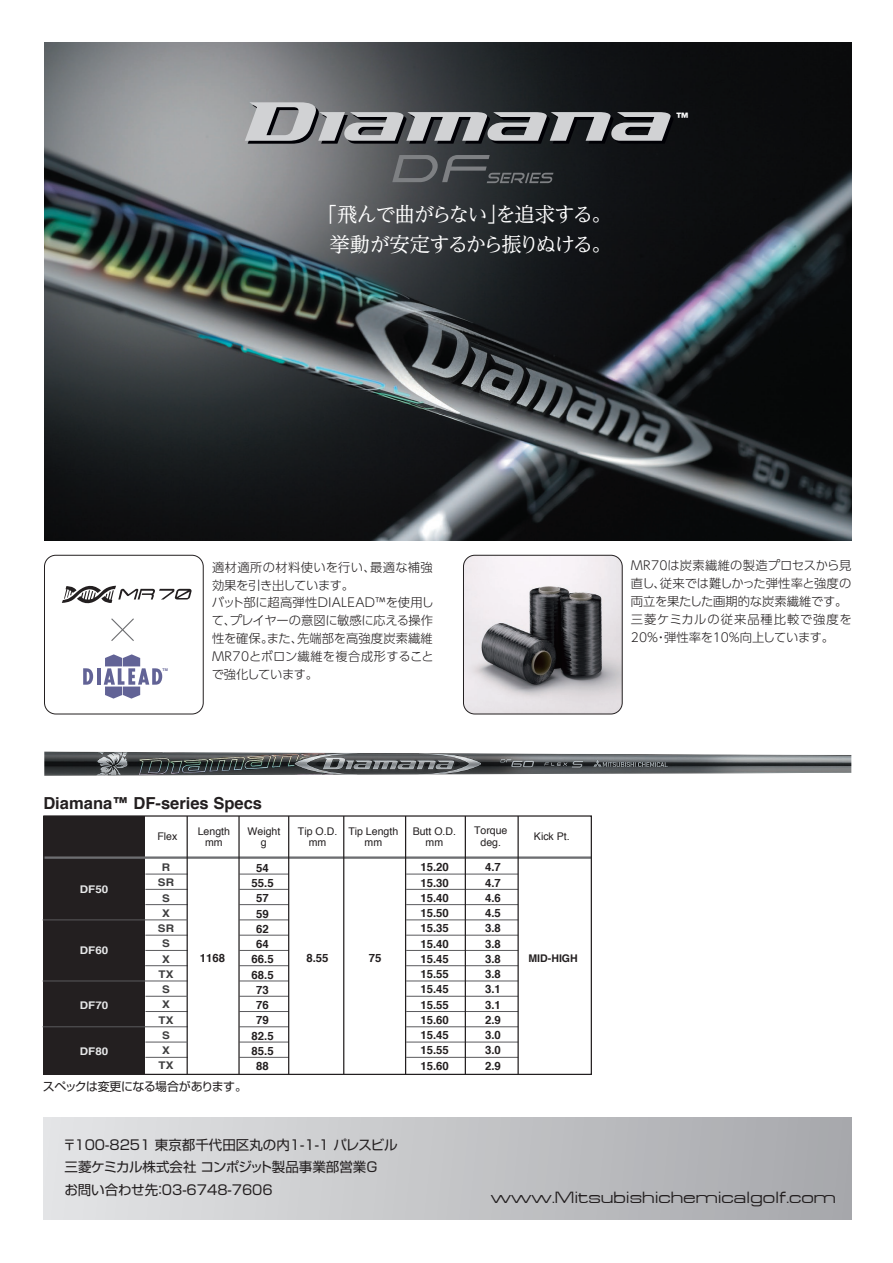
<style>
.page{position:relative;width:893px;height:1263px;background:#fff}
.page>*{position:absolute;margin:0;border:0;box-sizing:border-box;transform-origin:0 0}
.t1{font:20.4px/30.2px "UD Reimin Pro";letter-spacing:-.075em;color:#fff;text-align:right}
.t2{font:16.5px "Federation";color:#231f20}
.t3{font:700 16.5px "Helvetica";color:#231f20}
.t4{font:700 14.4px "Helvetica";color:#fff}
.t5{font:13.5px/22.5px "Shin Go Pro";color:#231f20}
.t6{font:300 12.3px/17.9px "UD Shin Go Pro";color:#231f20}
.t7{font:12px "Shin Go Pro";letter-spacing:-.05em;color:#231f20}
.t8{font:700 11.4px/15.3px "Helvetica";color:#231f20;text-align:justify}
.t9{font:10.5px/11.2px "Helvetica";color:#231f20;text-align:center}
.t10{font:700 10.5px/15.3px "Helvetica";color:#3e3e3f;text-align:center;scale:1.1 1}
.t11{font:700 10.5px "Helvetica";color:#e7e8e9;scale:1.1 1}
.t12{font:700 10.5px "Helvetica";color:#231f20}
.t13{font:700 3.75px "Helvetica";color:#626396}
</style>
<div class="page">
<img style="left:44px;top:43px;width:807px;height:498px">
<div style="left:44px;top:1117px;width:808px;height:102px;background:linear-gradient(to right,#e3e4e6,#a6a7ab)"></div>
<img style="left:44px;top:751px;width:807px;height:25px">
<svg style="left:245px;top:102px;width:431px;height:42px;background:#747678"></svg>
<svg style="left:392px;top:155px;width:161px;height:28px;background:#44474a"></svg>
<div style="left:43px;top:816px;width:102px;height:259px;background:#231f20"></div>
<hr style="left:43px;top:856px;width:548px;height:3px;background:#6d6e71">
<div style="left:43px;top:815px;width:549px;height:260px;border:1px solid #231f20"></div>
<hr style="left:406px;top:874px;width:112px;height:1px;background:#5a5a5d">
<hr style="left:406px;top:889px;width:112px;height:1px;background:#5a5a5d">
<hr style="left:406px;top:904px;width:112px;height:1px;background:#5a5a5d">
<hr style="left:406px;top:919px;width:112px;height:1px;background:#5a5a5d">
<hr style="left:406px;top:935px;width:112px;height:1px;background:#5a5a5d">
<hr style="left:406px;top:950px;width:112px;height:1px;background:#5a5a5d">
<hr style="left:406px;top:965px;width:112px;height:1px;background:#5a5a5d">
<hr style="left:406px;top:981px;width:112px;height:1px;background:#5a5a5d">
<hr style="left:406px;top:996px;width:112px;height:1px;background:#5a5a5d">
<hr style="left:406px;top:1011px;width:112px;height:1px;background:#5a5a5d">
<hr style="left:240px;top:874px;width:49px;height:1px;background:#5a5a5d">
<hr style="left:240px;top:889px;width:49px;height:1px;background:#5a5a5d">
<hr style="left:240px;top:904px;width:49px;height:1px;background:#5a5a5d">
<hr style="left:240px;top:919px;width:49px;height:1px;background:#5a5a5d">
<hr style="left:240px;top:935px;width:49px;height:1px;background:#5a5a5d">
<hr style="left:240px;top:950px;width:49px;height:1px;background:#5a5a5d">
<hr style="left:240px;top:965px;width:49px;height:1px;background:#5a5a5d">
<hr style="left:240px;top:981px;width:49px;height:1px;background:#5a5a5d">
<hr style="left:240px;top:996px;width:49px;height:1px;background:#5a5a5d">
<hr style="left:240px;top:1011px;width:49px;height:1px;background:#5a5a5d">
<hr style="left:145px;top:874px;width:43px;height:1px;background:#5a5a5d">
<hr style="left:145px;top:889px;width:43px;height:1px;background:#5a5a5d">
<hr style="left:145px;top:904px;width:43px;height:1px;background:#5a5a5d">
<hr style="left:145px;top:935px;width:43px;height:1px;background:#5a5a5d">
<hr style="left:145px;top:950px;width:43px;height:1px;background:#5a5a5d">
<hr style="left:145px;top:965px;width:43px;height:1px;background:#5a5a5d">
<hr style="left:43px;top:981px;width:145px;height:1px;background:#5a5a5d">
<hr style="left:145px;top:1011px;width:43px;height:1px;background:#5a5a5d">
<hr style="left:406px;top:1026px;width:112px;height:1px;background:#5a5a5d">
<hr style="left:406px;top:1042px;width:112px;height:1px;background:#5a5a5d">
<hr style="left:240px;top:1026px;width:49px;height:1px;background:#5a5a5d">
<hr style="left:240px;top:1042px;width:49px;height:1px;background:#5a5a5d">
<hr style="left:43px;top:1026px;width:145px;height:1px;background:#5a5a5d">
<hr style="left:406px;top:1057px;width:112px;height:1px;background:#5a5a5d">
<hr style="left:240px;top:1057px;width:49px;height:1px;background:#5a5a5d">
<hr style="left:145px;top:1057px;width:43px;height:1px;background:#5a5a5d">
<hr style="left:187px;top:816px;width:1px;height:258px;background:#231f20">
<hr style="left:238px;top:816px;width:2px;height:258px;background:#231f20">
<hr style="left:288px;top:816px;width:1px;height:258px;background:#231f20">
<hr style="left:343px;top:816px;width:1px;height:258px;background:#231f20">
<hr style="left:405px;top:816px;width:1px;height:258px;background:#231f20">
<hr style="left:465px;top:816px;width:1px;height:258px;background:#231f20">
<hr style="left:517px;top:816px;width:2px;height:258px;background:#231f20">
<hr style="left:145px;top:1042px;width:43px;height:1px;background:#5a5a5d">
<hr style="left:145px;top:996px;width:43px;height:1px;background:#5a5a5d">
<hr style="left:43px;top:919px;width:145px;height:1px;background:#5a5a5d">
<div style="left:44px;top:555px;width:160px;height:159px;border:1px solid #231f20;border-radius:11px"></div>
<img style="left:463px;top:555px;width:159px;height:159px">
<div style="left:463px;top:555px;width:160px;height:159px;border:1px solid #231f20;border-radius:11px"></div>
<svg style="left:62px;top:585px;width:130px;height:19px"></svg>
<hr style="left:97px;top:668px;width:4px;height:17px;background:#626396">
<svg style="left:83px;top:668px;width:10px;height:17px"></svg>
<svg style="left:104px;top:654px;width:58px;height:45px"></svg>
<svg style="left:111px;top:618px;width:23px;height:23px"></svg>
<h1 class="t1" style="left:317px;top:199px;width:297px">「飛んで曲がらない」を追求する。挙動が安定するから振りぬける。</h1>
<p class="t4" style="left:675px;top:106px;width:16px">™</p>
<p class="t13" style="left:163px;top:666px;width:7px">TM</p>
<p class="t6" style="left:212px;top:558px;width:224px">適材適所の材料使いを行い、最適な補強効果を引き出しています。<br>バット部に超高弾性DIALEAD™を使用して、プレイヤーの意図に敏感に応える操作性を確保。また、先端部を高強度炭素繊維<br>MR70とボロン繊維を複合成形することで強化しています。</p>
<p class="t6" style="left:631px;top:556px;width:222px">MR70は炭素繊維の製造プロセスから見直し、従来では難しかった弾性率と強度の両立を果たした画期的な炭素繊維です。三菱ケミカルの従来品種比較で強度を<br>20％・弾性率を10％向上しています。</p>
<h2 class="t3" style="left:43px;top:789px;width:220px">Diamana™ DF-series Specs</h2>
<p class="t9" style="left:157px;top:830px;width:21px">Flex</p>
<p class="t9" style="left:198px;top:826px;width:34px">Length mm</p>
<p class="t9" style="left:247px;top:826px;width:34px">Weight g</p>
<p class="t9" style="left:298px;top:826px;width:41px">Tip O.D. mm</p>
<p class="t9" style="left:348px;top:826px;width:51px">Tip Length mm</p>
<p class="t9" style="left:413px;top:826px;width:45px">Butt O.D. mm</p>
<p class="t11" style="left:80px;top:880px;width:27px">DF50</p>
<p class="t11" style="left:80px;top:941px;width:27px">DF60</p>
<p class="t11" style="left:80px;top:996px;width:27px">DF70</p>
<p class="t11" style="left:80px;top:1042px;width:27px">DF80</p>
<p class="t10" style="left:158px;top:860px;width:16px">R<br>SR<br>S<br>X<br>SR<br>S<br>X<br>TX<br>S<br>X<br>TX<br>S<br>X<br>TX</p>
<p class="t8" style="left:420px;top:860px;width:30px">15.20<br>15.30<br>15.40<br>15.50<br>15.35<br>15.40<br>15.45<br>15.55<br>15.45<br>15.55<br>15.60<br>15.45<br>15.55<br>15.60</p>
<p class="t8" style="left:252px;top:860px;width:24px;text-align:center">54<br>55.5<br>57<br>59<br>62<br>64<br>66.5<br>68.5<br>73<br>76<br>79<br>82.5<br>85.5<br>88</p>
<p class="t8" style="left:200px;top:950px;width:27px">1168</p>
<p class="t8" style="left:306px;top:950px;width:24px">8.55</p>
<p class="t8" style="left:369px;top:950px;width:14px">75</p>
<p class="t7" style="left:43px;top:1077px;width:206px">スペックは変更になる場合があります。</p>
<p class="t5" style="left:63px;top:1132px;width:336px">〒100-8251 東京都千代田区丸の内1-1-1 パレスビル三菱ケミカル株式会社 コンポジット製品事業部営業G<br>お問い合わせ先：03-6748-7606</p>
<p class="t9" style="left:474px;top:825px;width:35px">Torque deg.</p>
<p class="t8" style="left:485px;top:860px;width:17px">4.7<br>4.7<br>4.6<br>4.5<br>3.8<br>3.8<br>3.8<br>3.8<br>3.1<br>3.1<br>2.9<br>3.0<br>3.0<br>2.9</p>
<p class="t9" style="left:534px;top:831px;width:37px">Kick Pt.</p>
<p class="t12" style="left:528px;top:950px;width:51px">MID-HIGH</p>
<h2 class="t2" style="left:491px;top:1188px;width:346px">www.Mitsubishichemicalgolf.com</h2>
</div>
